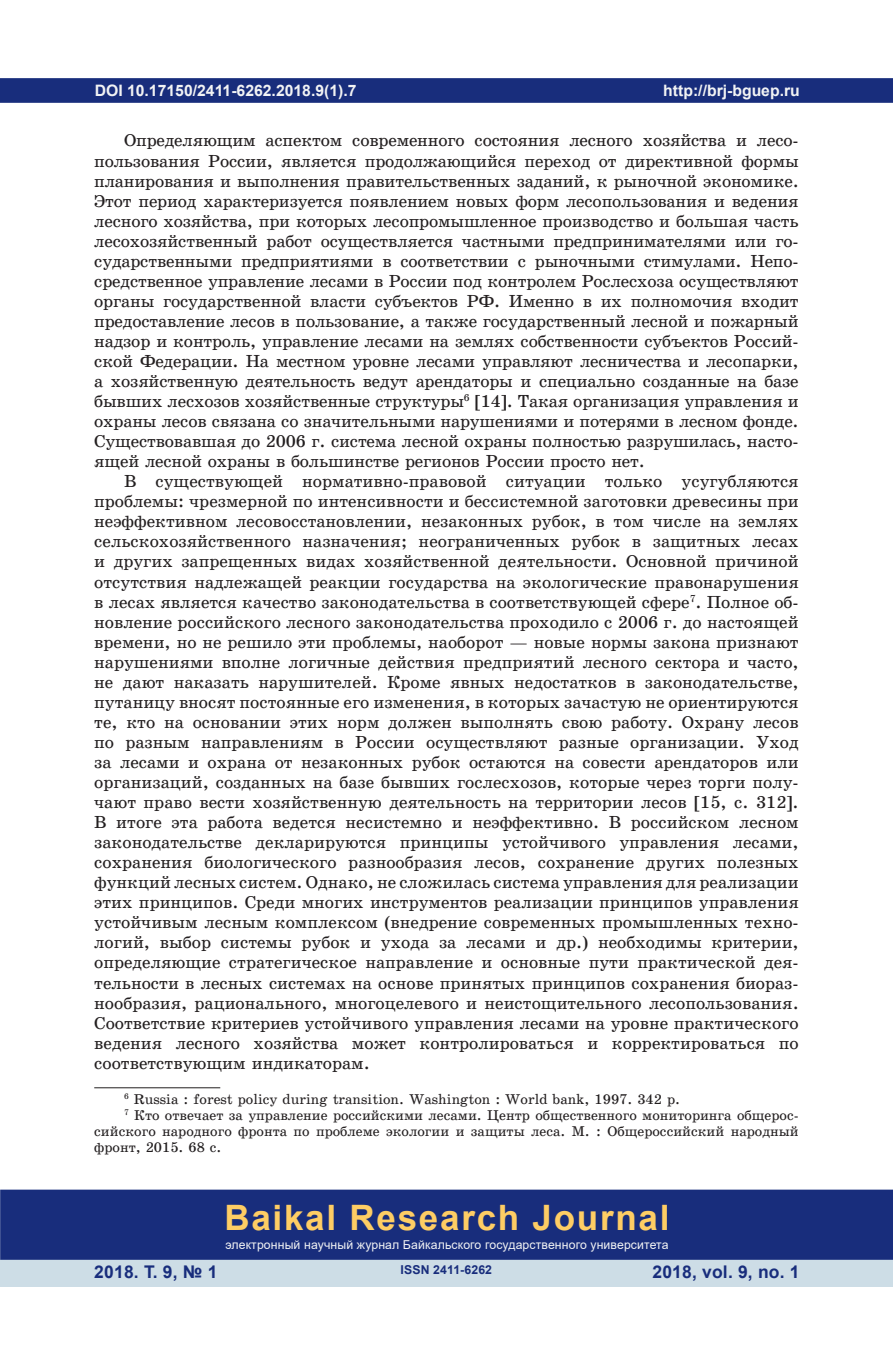
<style>
.page{position:relative;width:893px;height:1360px;background:#fff}
.page>*{position:absolute;margin:0;border:0;box-sizing:border-box;transform-origin:0 0}
.t1{font:700 35px "Arial";letter-spacing:.05em;color:#fecd64}
.t2{font:17.5px/20.1px "School Book C";letter-spacing:-.005em;color:#231f20;text-align:justify}
.t3{font:700 17.5px "Arial";letter-spacing:.01em;color:#182d7c}
.t4{font:700 15.75px "Arial";color:#f2f3f4}
.t5{font:14.17px "School Book C";color:#231f20}
.t6{font:12.25px "Arial";letter-spacing:.01em;color:#f2f3f4}
.t7{font:700 12.25px "Arial";letter-spacing:.01em;color:#182d7c}
</style>
<div class="page">
<div style="left:1px;top:79px;width:891px;height:23px;background:#182d7c"></div>
<div style="left:0;top:78px;width:893px;height:25px;border:2px solid #182d7c"></div>
<div style="left:0;top:1258px;width:893px;height:28px;background:#cddde6"></div>
<div style="left:1px;top:1190px;width:891px;height:68px;background:#182d7c"></div>
<div style="left:0;top:1189px;width:893px;height:70px;border:2px solid #182d7c"></div>
<hr style="left:94px;top:1087px;width:126px;height:1px;background:#231f20">
<p class="t4" style="left:95px;top:79px;width:263px">DOI 10.17150/2411-6262.2018.9(1).7</p>
<p class="t2" style="left:94px;top:131px;width:706px;text-indent:30px">Определяющим аспектом современного состояния лесного хозяйства и лесо&shy;пользования России, является продолжающийся переход от директивной формы планирования и выполнения правительственных заданий, к рыночной экономике.<br>Этот период характеризуется появлением новых форм лесопользования и ведения лесного хозяйства, при которых лесопромышленное производство и большая часть лесохозяйственный работ осуществляется частными предпринимателями или го&shy;сударственными предприятиями в соответствии с рыночными стимулами. Непо&shy;средственное управление лесами в России под контролем Рослесхоза осуществляют органы государственной власти субъектов РФ. Именно в их полномочия входит предоставление лесов в пользование, а также государственный лесной и пожарный надзор и контроль, управление лесами на землях собственности субъектов Россий&shy;ской Федерации. На местном уровне лесами управляют лесничества и лесопарки, а хозяйственную деятельность ведут арендаторы и специально созданные на базе бывших лесхозов хозяйственные структуры<sup>6</sup> [14]. Такая организация управления и охраны лесов связана со значительными нарушениями и потерями в лесном фонде.<br>Существовавшая до 2006 г. система лесной охраны полностью разрушилась, насто&shy;ящей лесной охраны в большинстве регионов России просто нет.</p>
<p class="t2" style="left:94px;top:471px;width:706px;text-indent:30px">В существующей нормативно-правовой ситуации только усугубляются проблемы: чрезмерной по интенсивности и бессистемной заготовки древесины при неэффективном лесовосстановлении, незаконных рубок, в том числе на землях сельскохозяйственного назначения; неограниченных рубок в защитных лесах и других запрещенных видах хозяйственной деятельности. Основной причиной отсутствия надлежащей реакции государства на экологические правонарушения в лесах является качество законодательства в соответствующей сфере<sup>7</sup>. Полное об&shy;новление российского лесного законодательства проходило с 2006 г. до настоящей времени, но не решило эти проблемы, наоборот — новые нормы закона признают нарушениями вполне логичные действия предприятий лесного сектора и часто, не дают наказать нарушителей. Кроме явных недостатков в законодательстве, путаницу вносят постоянные его изменения, в которых зачастую не ориентируются те, кто на основании этих норм должен выполнять свою работу. Охрану лесов по разным направлениям в России осуществляют разные организации. Уход за лесами и охрана от незаконных рубок остаются на совести арендаторов или организаций, созданных на базе бывших гослесхозов, которые через торги полу&shy;чают право вести хозяйственную деятельность на территории лесов [15, с. 312].<br>В итоге эта работа ведется несистемно и неэффективно. В российском лесном законодательстве декларируются принципы устойчивого управления лесами, сохранения биологического разнообразия лесов, сохранение других полезных функций лесных систем. Однако, не сложилась система управления для реализации этих принципов. Среди многих инструментов реализации принципов управления устойчивым лесным комплексом (внедрение современных промышленных техно&shy;логий, выбор системы рубок и ухода за лесами и др.) необходимы критерии, определяющие стратегическое направление и основные пути практической дея&shy;тельности в лесных системах на основе принятых принципов сохранения биораз&shy;нообразия, рационального, многоцелевого и неистощительного лесопользования.<br>Соответствие критериев устойчивого управления лесами на уровне практического ведения лесного хозяйства может контролироваться и корректироваться по соответствующим индикаторам.</p>
<p class="t5" style="left:124px;top:1091px;width:557px"><sup>6</sup> Russia : forest policy during transition. Washington : World bank, 1997. 342 p.</p>
<p class="t5" style="left:124px;top:1107px;width:676px"><sup>7</sup> Кто отвечает за управление российскими лесами. Центр общественного мониторинга общерос-</p>
<p class="t5" style="left:94px;top:1123px;width:706px">сийского народного фронта по проблеме экологии и защиты леса. М. : Общероссийский народный</p>
<p class="t5" style="left:94px;top:1138px;width:129px">фронт, 2015. 68 с.</p>
<p class="t4" style="left:663px;top:79px;width:138px">http://brj-bguep.ru</p>
<h1 class="t1" style="left:224px;top:1192px;width:447px">Baikal Research Journal</h1>
<p class="t6" style="left:225px;top:1236px;width:445px">электронный научный журнал Байкальского государственного университета</p>
<p class="t3" style="left:94px;top:1259px;width:125px">2018. Т. 9, № 1</p>
<p class="t3" style="left:652px;top:1259px;width:149px">2018, vol. 9, no. 1</p>
<p class="t7" style="left:401px;top:1261px;width:93px">ISSN 2411-6262</p>
</div>
